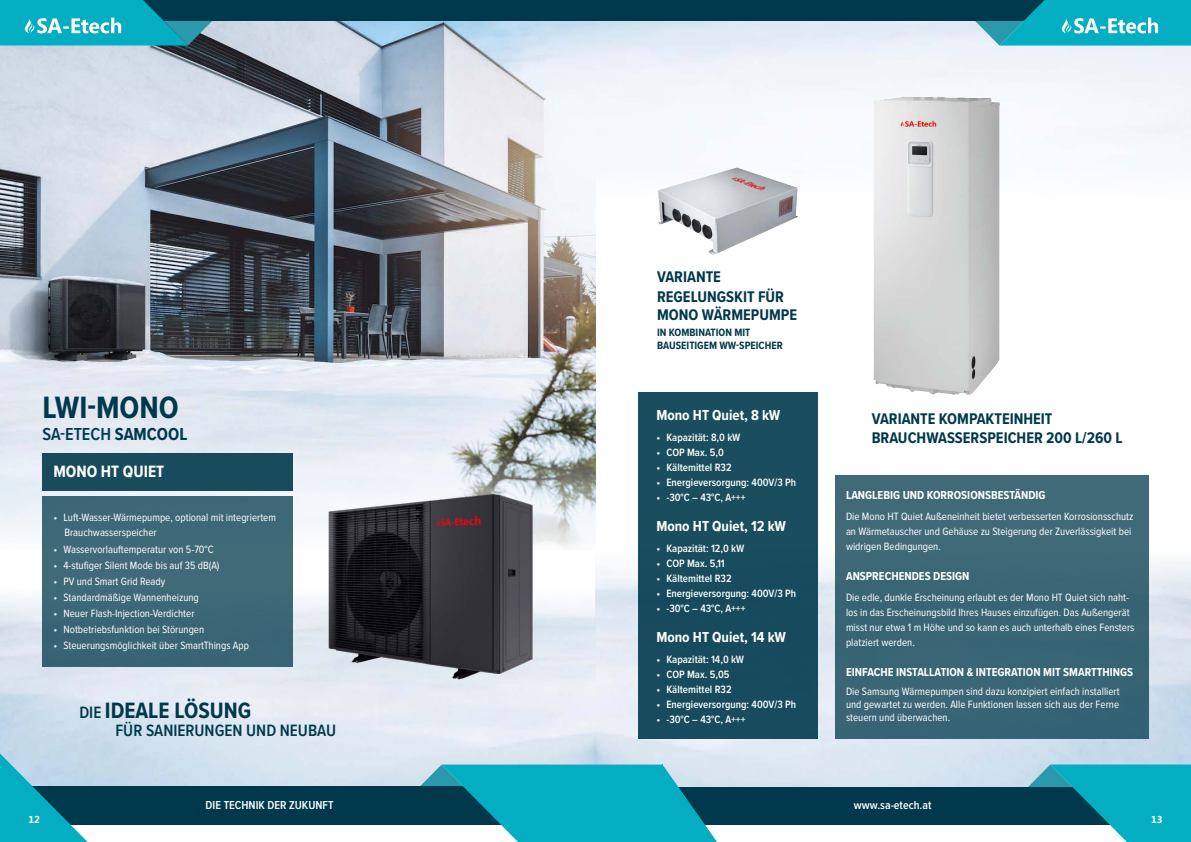
<style>
.page{position:relative;width:1191px;height:842px;background:#fff}
.page>*{position:absolute;margin:0;border:0;box-sizing:border-box;transform-origin:0 0}
.t1{font:700 32px "Proxima Nova Cond";color:#00394c}
.t2{font:700 23px "Proxima Nova Cond";color:#00394c}
.t3{font:600 18px "Proxima Nova Cond";color:#00394c}
.t4{font:600 17px "Proxima Nova Cond";color:#00394c}
.t5{font:700 17px "Proxima Nova Cond";color:#fff}
.t6{font:700 16px/18.6px "Proxima Nova Cond";color:#00394c}
.t7{font:700 15px "Proxima Nova Cond";color:#fff}
.t8{font:700 12px "Proxima Nova Cond";color:#fff}
.t9{font:600 12px "Proxima Nova Cond";color:#fff}
.t10{font:11px/15px "Proxima Nova Cond";color:#fff}
.t11{font:600 11px "Proxima Nova Cond";color:#fff}
.t12{font:700 11px/13.2px "Proxima Nova Cond";color:#00394c}
.t13{font:700 10px "Segoe UI";color:#fff}
.s1{font-weight:700}
.s2{font-weight:600;font-size:17px}
</style>
<div class="page">
<img style="left:595px;top:20px;width:596px;height:181px">
<img style="left:595px;top:549px;width:596px;height:238px">
<img style="left:0;top:20px;width:595px;height:526px">
<img style="left:0;top:597px;width:595px;height:189px">
<div style="left:595px;top:787px;width:596px;height:37px;background:#00394c"></div>
<div style="left:0;top:786px;width:595px;height:38px;background:#00394c"></div>
<svg style="left:0;top:753px;width:88px;height:89px"></svg>
<svg style="left:1008px;top:764px;width:183px;height:78px"></svg>
<svg style="left:399px;top:764px;width:318px;height:78px"></svg>
<hr style="left:662px;top:765px;width:1px;height:77px;background:#03adc2">
<div style="left:42px;top:0;width:1019px;height:20px;background:#00394c"></div>
<svg style="left:0;top:0;width:230px;height:45px"></svg>
<svg style="left:957px;top:0;width:234px;height:46px"></svg>
<img style="left:286px;top:490px;width:289px;height:193px">
<div style="left:42px;top:453px;width:251px;height:37px;background:#184b5d"></div>
<div style="left:42px;top:496px;width:251px;height:170px;background:#3c6877"></div>
<img style="left:653px;top:164px;width:149px;height:91px">
<div style="left:638px;top:393px;width:179px;height:346px;background:#194c5d"></div>
<img style="left:873px;top:97px;width:126px;height:298px">
<div style="left:835px;top:475px;width:313px;height:264px;background:#396576"></div>
<h1 class="t1" style="left:43px;top:384px;width:138px">LWI-MONO</h1>
<h3 class="t3" style="left:43px;top:420px;width:146px">SA-ETECH <span class="s1">SAMCOOL</span></h3>
<h3 class="t5" style="left:53px;top:459px;width:112px">MONO HT QUIET</h3>
<p class="t10" style="left:64px;top:510px;width:213px;text-indent:-11px">• Luft-Wasser-Wärmepumpe, optional mit integriertem<br>Brauchwasserspeicher</p>
<p class="t10" style="left:53px;top:541px;width:162px">• Wasservorlauftemperatur von 5-70°C</p>
<p class="t10" style="left:53px;top:557px;width:167px">• 4-stufiger Silent Mode bis auf 35 dB(A)</p>
<p class="t10" style="left:53px;top:573px;width:113px">• PV und Smart Grid Ready</p>
<p class="t10" style="left:53px;top:589px;width:147px">• Standardmäßige Wannenheizung</p>
<p class="t10" style="left:53px;top:605px;width:143px">• Neuer Flash-Injection-Verdichter</p>
<p class="t10" style="left:53px;top:621px;width:152px">• Notbetriebsfunktion bei Störungen</p>
<p class="t10" style="left:53px;top:637px;width:197px">• Steuerungsmöglichkeit über SmartThings App</p>
<h2 class="t2" style="left:79px;top:693px;width:173px"><span class="s2">DIE</span> IDEALE LÖSUNG</h2>
<h3 class="t4" style="left:115px;top:718px;width:222px">FÜR SANIERUNGEN UND NEUBAU</h3>
<h3 class="t6" style="left:657px;top:267px;width:141px">VARIANTE<br>REGELUNGSKIT FÜR<br>MONO WÄRMEPUMPE</h3>
<p class="t12" style="left:657px;top:325px;width:127px">IN KOMBINATION MIT<br>BAUSEITIGEM WW-SPEICHER</p>
<h3 class="t7" style="left:656px;top:404px;width:125px">Mono HT Quiet, 8 kW</h3>
<p class="t11" style="left:656px;top:429px;width:86px">• Kapazität: 8,0 kW</p>
<p class="t11" style="left:656px;top:444px;width:69px">• COP Max. 5,0</p>
<p class="t11" style="left:656px;top:459px;width:77px">• Kältemittel R32</p>
<p class="t11" style="left:656px;top:474px;width:141px">• Energieversorgung: 400V/3 Ph</p>
<p class="t11" style="left:656px;top:489px;width:91px">• -30°C – 43°C, A+++</p>
<h3 class="t7" style="left:656px;top:515px;width:131px">Mono HT Quiet, 12 kW</h3>
<p class="t11" style="left:656px;top:540px;width:89px">• Kapazität: 12,0 kW</p>
<p class="t11" style="left:656px;top:555px;width:70px">• COP Max. 5,11</p>
<p class="t11" style="left:656px;top:570px;width:77px">• Kältemittel R32</p>
<p class="t11" style="left:656px;top:585px;width:141px">• Energieversorgung: 400V/3 Ph</p>
<p class="t11" style="left:656px;top:600px;width:91px">• -30°C – 43°C, A+++</p>
<h3 class="t7" style="left:656px;top:626px;width:131px">Mono HT Quiet, 14 kW</h3>
<p class="t11" style="left:656px;top:651px;width:89px">• Kapazität: 14,0 kW</p>
<p class="t11" style="left:656px;top:666px;width:75px">• COP Max. 5,05</p>
<p class="t11" style="left:656px;top:681px;width:77px">• Kältemittel R32</p>
<p class="t11" style="left:656px;top:696px;width:141px">• Energieversorgung: 400V/3 Ph</p>
<p class="t11" style="left:656px;top:711px;width:91px">• -30°C – 43°C, A+++</p>
<h3 class="t6" style="left:871px;top:408px;width:252px;line-height:19.2px">VARIANTE KOMPAKTEINHEIT<br>BRAUCHWASSERSPEICHER 200 L/260 L</h3>
<p class="t8" style="left:846px;top:486px;width:201px">LANGLEBIG UND KORROSIONSBESTÄNDIG</p>
<p class="t10" style="left:846px;top:509px;width:289px">Die Mono HT Quiet Außeneinheit bietet verbesserten Korrosionsschutz an Wärmetauscher und Gehäuse zu Steigerung der Zuverlässigkeit bei widrigen Bedingungen.</p>
<p class="t8" style="left:846px;top:567px;width:125px">ANSPRECHENDES DESIGN</p>
<p class="t10" style="left:846px;top:590px;width:290px">Die edle, dunkle Erscheinung erlaubt es der Mono HT Quiet sich naht&shy;los in das Erscheinungsbild Ihres Hauses einzufügen. Das Außengerät misst nur etwa 1 m Höhe und so kann es auch unterhalb eines Fensters platziert werden.</p>
<p class="t8" style="left:846px;top:663px;width:289px">EINFACHE INSTALLATION &amp; INTEGRATION MIT SMARTTHINGS</p>
<p class="t10" style="left:846px;top:685px;width:275px;line-height:13px;text-align:justify">Die Samsung Wärmepumpen sind dazu konzipiert einfach installiert und gewartet zu werden. Alle Funktionen lassen sich aus der Ferne steuern und überwachen.</p>
<p class="t9" style="left:206px;top:796px;width:130px">DIE TECHNIK DER ZUKUNFT</p>
<p class="t9" style="left:853px;top:796px;width:79px">www.sa-etech.at</p>
<p class="t13" style="left:28px;top:812px;width:13px">12</p>
<p class="t13" style="left:1151px;top:812px;width:13px">13</p>
</div>
